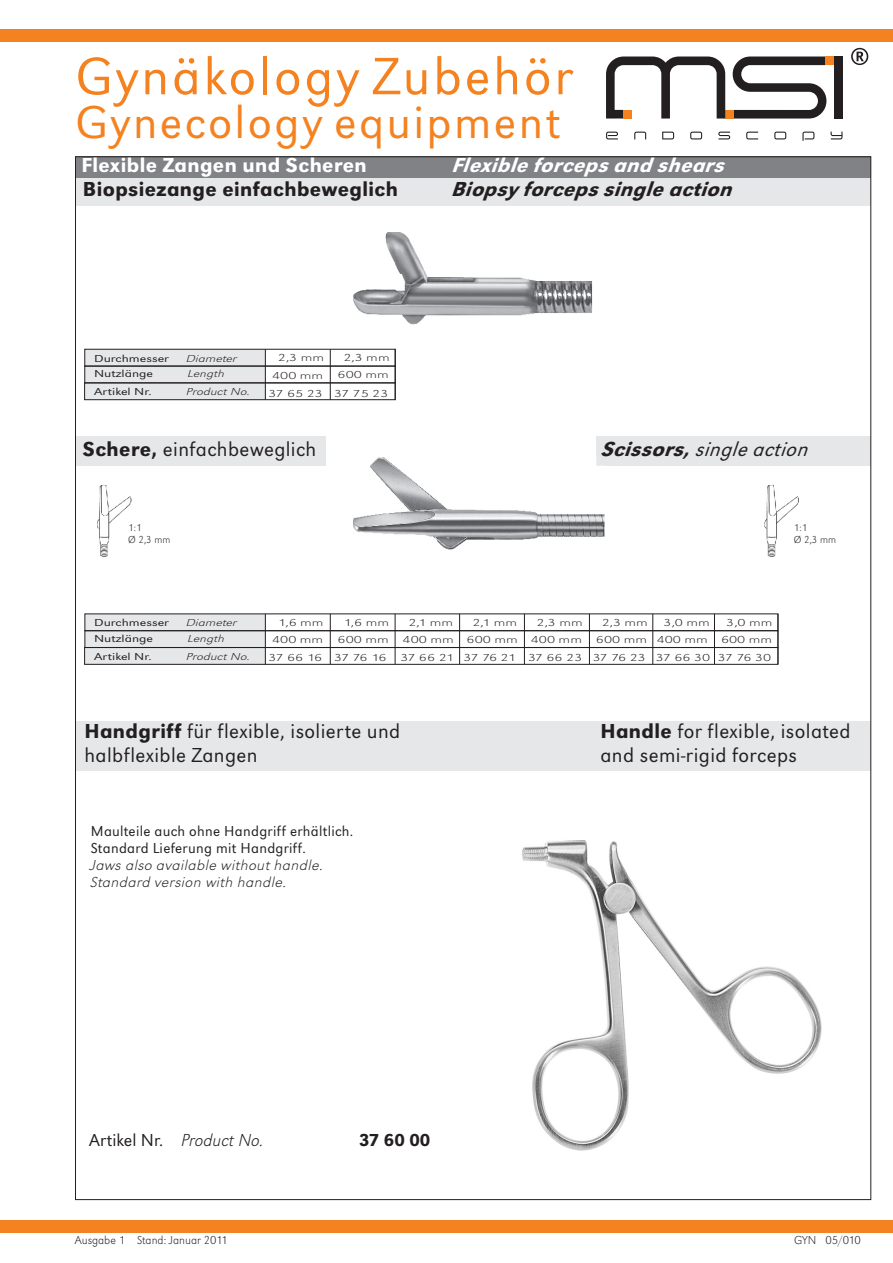
<style>
.page{position:relative;width:893px;height:1263px;background:#fff}
.page>*{position:absolute;margin:0;border:0;box-sizing:border-box;transform-origin:0 0}
.t1{font:54.6px "URW Grotesk T Ligh";letter-spacing:.05em;color:#f58220}
.t2{font:47.7px "URW Grotesk T Ligh";letter-spacing:.05em;color:#f58220}
.t3{font:21px/23.7px "URW Grotesk T Ligh";letter-spacing:.02em;color:#231f20}
.t4{font:500 21px "URW Grotesk T";letter-spacing:.02em;color:#231f20}
.t5{font:italic 500 21px "URW Grotesk T";letter-spacing:.02em;color:#231f20}
.t6{font:500 21px "URW Grotesk T";letter-spacing:.02em;color:#fff}
.t7{font:italic 500 21px "URW Grotesk T";letter-spacing:.02em;color:#fff}
.t8{font:21px "URW Grotesk T Ligh,Italic";letter-spacing:.02em;color:#231f20}
.t9{font:18px "URW Grotesk T Ligh";color:#231f20}
.t10{font:500 18px "URW Grotesk T";color:#231f20}
.t11{font:15px/17px "URW Grotesk T Ligh";letter-spacing:.02em;color:#231f20}
.t12{font:15px/16.8px "URW Grotesk T Extr Ligh Extr Wide,Italic";letter-spacing:.02em;color:#231f20}
.t13{font:12px "URW Grotesk T Extr Ligh";color:#231f20}
.t14{font:10.5px/18px "URW Grotesk T Extr Ligh Extr Wide";color:#231f20;text-align:center;scale:1.33 1}
.t15{font:10.5px "URW Grotesk T Ligh";color:#231f20;scale:1.33 1}
.t16{font:10.5px "URW Grotesk T Extr Ligh,Italic";color:#231f20;scale:1.33 1}
.t17{font:10.5px "URW Grotesk T Extr Ligh Extr Wide";letter-spacing:-.075em;color:#231f20;scale:1.33 1}
.t18{font:10.5px/11.9px "URW Grotesk T Extr Ligh";color:#231f20}
.s1{font-family:"URW Grotesk T";font-weight:500}
.s2{font-family:"URW Grotesk T";font-weight:500;font-style:italic}
.s3{font-family:"URW Grotesk T Extr Ligh,Italic"}
</style>
<div class="page">
<div style="left:0;top:30px;width:893px;height:12px;background:#f58220"></div>
<div style="left:0;top:1220px;width:893px;height:12px;background:#f58220"></div>
<svg style="left:606px;top:132px;width:236px;height:9px"></svg>
<svg style="left:851px;top:48px;width:17px;height:17px"></svg>
<svg style="left:733px;top:57px;width:93px;height:62px"></svg>
<div style="left:834px;top:57px;width:8px;height:62px;background:#231f20"></div>
<div style="left:725px;top:110px;width:9px;height:9px;background:#f58220"></div>
<svg style="left:606px;top:57px;width:119px;height:62px"></svg>
<div style="left:623px;top:110px;width:9px;height:8px;background:#f58220"></div>
<div style="left:825px;top:57px;width:9px;height:8px;background:#f58220"></div>
<div style="left:76px;top:176px;width:795px;height:30px;background:#e6e7e9"></div>
<div style="left:75px;top:721px;width:796px;height:49px;background:#e6e7e9"></div>
<div style="left:76px;top:157px;width:795px;height:21px;background:#808285"></div>
<img style="left:353px;top:232px;width:239px;height:93px">
<div style="left:76px;top:436px;width:250px;height:30px;background:#e6e7e9"></div>
<div style="left:596px;top:436px;width:275px;height:30px;background:#e6e7e9"></div>
<img style="left:353px;top:457px;width:251px;height:92px">
<img style="left:98px;top:485px;width:34px;height:71px">
<img style="left:764px;top:485px;width:35px;height:71px">
<img style="left:522px;top:840px;width:300px;height:311px">
<div style="left:85px;top:349px;width:180px;height:51px;background:#e6e7e9"></div>
<div style="left:85px;top:366px;width:310px;height:17px;border:1px solid #231f20"></div>
<hr style="left:265px;top:349px;width:1px;height:51px;background:#231f20">
<hr style="left:395px;top:349px;width:1px;height:51px;background:#231f20">
<div style="left:85px;top:349px;width:310px;height:17px;border:1px solid #231f20"></div>
<hr style="left:330px;top:349px;width:1px;height:51px;background:#231f20">
<div style="left:84px;top:383px;width:311px;height:17px;border:1px solid #231f20"></div>
<div style="left:85px;top:614px;width:180px;height:50px;background:#e6e7e9"></div>
<hr style="left:265px;top:614px;width:1px;height:50px;background:#231f20">
<hr style="left:395px;top:614px;width:1px;height:50px;background:#231f20">
<hr style="left:459px;top:614px;width:1px;height:50px;background:#231f20">
<hr style="left:524px;top:614px;width:1px;height:50px;background:#231f20">
<hr style="left:589px;top:614px;width:1px;height:50px;background:#231f20">
<div style="left:85px;top:614px;width:693px;height:17px;border:1px solid #231f20"></div>
<hr style="left:330px;top:614px;width:1px;height:50px;background:#231f20">
<hr style="left:652px;top:614px;width:1px;height:50px;background:#231f20">
<hr style="left:714px;top:614px;width:1px;height:50px;background:#231f20">
<hr style="left:778px;top:614px;width:1px;height:50px;background:#231f20">
<div style="left:84px;top:647px;width:694px;height:17px;border:1px solid #231f20"></div>
<h1 class="t1" style="left:76px;top:52px;width:499px">Gynäkology Zubehör</h1>
<h2 class="t2" style="left:76px;top:102px;width:486px">Gynecology equipment</h2>
<h3 class="t6" style="left:81px;top:156px;width:287px">Flexible Zangen und Scheren</h3>
<h3 class="t7" style="left:451px;top:156px;width:274px">Flexible forceps and shears</h3>
<h3 class="t4" style="left:83px;top:180px;width:316px">Biopsiezange einfachbeweglich</h3>
<h3 class="t5" style="left:451px;top:180px;width:282px">Biopsy forceps single action</h3>
<p class="t15" style="left:94px;top:353px;width:58px">Durchmesser</p>
<p class="t16" style="left:186px;top:353px;width:40px">Diameter</p>
<p class="t15" style="left:94px;top:369px;width:46px">Nutzlänge</p>
<p class="t16" style="left:188px;top:369px;width:29px">Length</p>
<p class="t15" style="left:94px;top:387px;width:45px">Artikel Nr.</p>
<p class="t16" style="left:186px;top:387px;width:50px">Product No.</p>
<p class="t18" style="left:129px;top:371px;width:15px">1:1</p>
<p class="t14" style="left:278px;top:349px;width:36px">2,3 mm</p>
<p class="t14" style="left:343px;top:349px;width:36px">2,3 mm</p>
<p class="t14" style="left:334px;top:385px;width:42px">37 75 23</p>
<p class="t14" style="left:269px;top:367px;width:43px">400 mm<br>37 65 23</p>
<p class="t14" style="left:338px;top:366px;width:40px">600 mm</p>
<h3 class="t3" style="left:83px;top:438px;width:235px"><span class="s1">Schere,</span> einfachbeweglich</h3>
<h3 class="t8" style="left:600px;top:440px;width:208px"><span class="s2">Scissors,</span> single action</h3>
<p class="t18" style="left:128px;top:522px;width:44px">1:1<br>Ø 2,3 mm</p>
<p class="t18" style="left:794px;top:522px;width:44px">1:1<br>Ø 2,3 mm</p>
<p class="t15" style="left:94px;top:618px;width:58px">Durchmesser</p>
<p class="t16" style="left:186px;top:618px;width:40px">Diameter</p>
<p class="t15" style="left:94px;top:634px;width:46px">Nutzlänge</p>
<p class="t16" style="left:188px;top:634px;width:29px">Length</p>
<p class="t15" style="left:94px;top:652px;width:45px">Artikel Nr.</p>
<p class="t16" style="left:186px;top:652px;width:50px">Product No.</p>
<p class="t14" style="left:278px;top:614px;width:36px">1,6 mm</p>
<p class="t14" style="left:343px;top:614px;width:36px">1,6 mm</p>
<p class="t14" style="left:408px;top:614px;width:35px">2,1 mm</p>
<p class="t14" style="left:472px;top:614px;width:35px">2,1 mm</p>
<p class="t14" style="left:537px;top:614px;width:36px">2,3 mm</p>
<p class="t14" style="left:602px;top:614px;width:36px">2,3 mm</p>
<p class="t14" style="left:467px;top:631px;width:88px">600 mm 400 mm</p>
<p class="t14" style="left:596px;top:631px;width:40px">600 mm</p>
<p class="t14" style="left:334px;top:649px;width:41px">37 76 16</p>
<p class="t17" style="left:400px;top:653px;width:186px">37 66 21 37 76 21 37 66 23 37 76 23</p>
<p class="t14" style="left:269px;top:631px;width:43px">400 mm<br>37 66 16</p>
<p class="t14" style="left:338px;top:631px;width:40px">600 mm</p>
<p class="t14" style="left:403px;top:631px;width:40px">400 mm</p>
<p class="t14" style="left:657px;top:615px;width:42px;line-height:16.8px;text-align:right">3,0 mm<br>400 mm</p>
<p class="t14" style="left:656px;top:649px;width:42px">37 66 30</p>
<p class="t14" style="left:721px;top:615px;width:40px;line-height:16.8px">3,0 mm<br>600 mm</p>
<p class="t14" style="left:718px;top:649px;width:42px">37 76 30</p>
<h3 class="t3" style="left:84px;top:721px;width:317px"><span class="s1">Handgriff</span> für flexible, isolierte und halbflexible Zangen</h3>
<h3 class="t3" style="left:600px;top:721px;width:252px"><span class="s1">Handle</span> for flexible, isolated and semi-rigid forceps</h3>
<h3 class="t11" style="left:91px;top:823px;width:264px">Maulteile auch ohne Handgriff erhältlich.<br>Standard Lieferung mit Handgriff.</h3>
<h3 class="t12" style="left:91px;top:857px;width:234px">Jaws also available without handle.<br>Standard version with handle.</h3>
<h3 class="t9" style="left:89px;top:1133px;width:176px">Artikel Nr. <span class="s3">Product No.</span></h3>
<h3 class="t10" style="left:359px;top:1132px;width:73px">37 60 00</h3>
<p class="t13" style="left:75px;top:1234px;width:154px">Ausgabe 1 Stand: Januar 2011</p>
<p class="t13" style="left:794px;top:1234px;width:68px">GYN 05/010</p>
</div>
